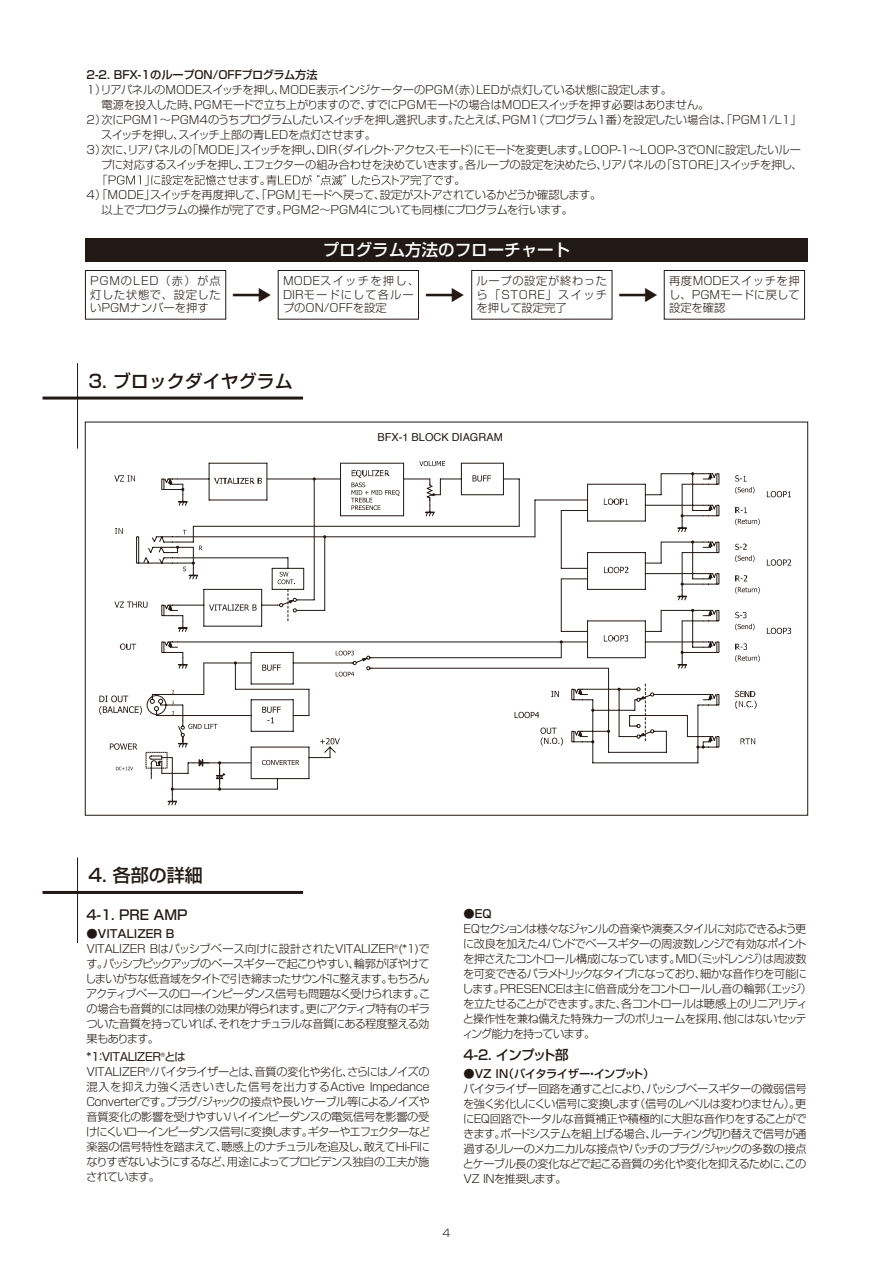
<style>
.page{position:relative;width:893px;height:1263px;background:#fff}
.page>*{position:absolute;margin:0;border:0;box-sizing:border-box;transform-origin:0 0}
.t1{font:300 42px "Shin Go Pro";color:#221815}
.t2{font:500 18px "Shin Go Pro";color:#221815}
.t3{font:500 16.5px "Shin Go Pro";color:#fff}
.t4{font:500 13.5px "Shin Go Pro";letter-spacing:-.035em;color:#221815}
.t5{font:300 11.25px/15px "Shin Go Pro";letter-spacing:-.035em;color:#221815}
.t6{font:300 11.25px/15px "Shin Go Pro";letter-spacing:-.055em;color:#221815}
.t7{font:300 11.25px "Shin Go Pro";letter-spacing:-.01em;color:#221815}
.t8{font:300 11.25px "Shin Go Pro";color:#221815}
.t9{font:300 11.25px/13.5px "Shin Go Pro";letter-spacing:.01em;color:#221815}
.t10{font:500 11.25px "Shin Go Pro";letter-spacing:-.005em;color:#221815}
.t11{font:10.95px "Helvetica";color:#221815}
.t12{font:300 10.5px "Shin Go Pro";color:#211d1e}
.s1{font-size:42px}
.s2{font-weight:500}
.s3{font-weight:400}
</style>
<div class="page">
<svg style="left:104px;top:175px;width:354px;height:10px"></svg>
<div style="left:85px;top:239px;width:723px;height:23px;background:#221815"></div>
<div style="left:85px;top:270px;width:141px;height:50px;border:1px solid #221815"></div>
<div style="left:278px;top:270px;width:141px;height:50px;border:1px solid #221815"></div>
<div style="left:471px;top:270px;width:141px;height:50px;border:1px solid #221815"></div>
<div style="left:664px;top:270px;width:141px;height:50px;border:1px solid #221815"></div>
<hr style="left:43px;top:397px;width:260px;height:3px;background:#221815">
<hr style="left:77px;top:363px;width:1px;height:86px;background:#221815">
<svg style="left:735px;top:507px;width:12px;height:6px"></svg>
<svg style="left:735px;top:575px;width:12px;height:6px"></svg>
<svg style="left:735px;top:612px;width:11px;height:6px"></svg>
<svg style="left:735px;top:691px;width:22px;height:18px"></svg>
<svg style="left:740px;top:738px;width:15px;height:6px"></svg>
<svg style="left:735px;top:475px;width:20px;height:19px"></svg>
<svg style="left:735px;top:519px;width:25px;height:6px"></svg>
<svg style="left:735px;top:543px;width:20px;height:19px"></svg>
<svg style="left:735px;top:624px;width:20px;height:6px"></svg>
<svg style="left:735px;top:587px;width:25px;height:6px"></svg>
<svg style="left:735px;top:643px;width:25px;height:19px"></svg>
<svg style="left:767px;top:491px;width:24px;height:6px"></svg>
<svg style="left:767px;top:559px;width:24px;height:7px"></svg>
<svg style="left:767px;top:628px;width:24px;height:6px"></svg>
<svg style="left:99px;top:461px;width:620px;height:344px"></svg>
<hr style="left:619px;top:689px;width:1px;height:47px;background:#221815">
<hr style="left:43px;top:891px;width:260px;height:3px;background:#221815">
<hr style="left:77px;top:857px;width:1px;height:86px;background:#221815">
<p class="t10" style="left:87px;top:66px;width:233px">2-2. BFX-1のループON/OFFプログラム方法</p>
<p class="t7" style="left:87px;top:81px;width:587px">1）リアパネルのMODEスイッチを押し、MODE表示インジケーターのPGM（赤）LEDが点灯している状態に設定します。</p>
<p class="t7" style="left:102px;top:96px;width:609px">電源を投入した時、PGMモードで立ち上がりますので、すでにPGMモードの場合はMODEスイッチを押す必要はありません。</p>
<p class="t8" style="left:87px;top:111px;width:716px">2）次にPGM1～PGM4のうちプログラムしたいスイッチを押し選択します。たとえば、PGM1（プログラム1番）を設定したい場合は、「PGM1/L1」</p>
<p class="t5" style="left:101px;top:126px;width:276px">スイッチを押し、スイッチ上部の青LEDを点灯させます。</p>
<p class="t5" style="left:87px;top:141px;width:716px">3）次に、リアパネルの「MODE」スイッチを押し、DIR（ダイレクト・アクセス・モード）にモードを変更します。LOOP-1～LOOP-3でONに設定したいルー</p>
<p class="t5" style="left:101px;top:156px;width:703px">プに対応するスイッチを押し、エフェクターの組み合わせを決めていきます。各ループの設定を決めたら、リアパネルの「STORE」スイッチを押し、</p>
<p class="t5" style="left:102px;top:186px;width:501px;text-indent:-15px">4）「MODE」スイッチを再度押して、「PGM」モードへ戻って、設定がストアされているかどうか確認します。以上でプログラムの操作が完了です。PGM2～PGM4についても同様にプログラムを行います。</p>
<h3 class="t3" style="left:323px;top:236px;width:249px">プログラム方法のフローチャート</h3>
<p class="t5" style="left:90px;top:273px;width:132px;line-height:13.5px;text-align:justify">PGMのLED（赤）が点灯した状態で、設定したいPGMナンバーを押す</p>
<p class="t9" style="left:283px;top:273px;width:138px">MODEスイッチを押し、<br>DIRモードにして各ループのON/OFFを設定</p>
<p class="t5" style="left:477px;top:273px;width:132px;line-height:13.5px;text-align:justify">ループの設定が終わったら「STORE」スイッチを押して設定完了</p>
<p class="t9" style="left:669px;top:273px;width:132px">再度MODEスイッチを押し、PGMモードに戻して</p>
<h1 class="t1" style="left:231px;top:260px;width:43px">→</h1>
<h1 class="t1" style="left:423px;top:261px;width:43px">→</h1>
<p class="t5" style="left:617px;top:299px;width:110px"><span class="s1">→</span> 設定を確認</p>
<h2 class="t2" style="left:88px;top:366px;width:206px">3. ブロックダイヤグラム</h2>
<p class="t11" style="left:378px;top:429px;width:127px">BFX-1 BLOCK DIAGRAM</p>
<h2 class="t2" style="left:88px;top:860px;width:116px">4. 各部の詳細</h2>
<p class="t4" style="left:87px;top:904px;width:102px">4-1. PRE AMP</p>
<p class="t5" style="left:85px;top:925px;width:346px">●<span class="s2">VITALIZER B<br></span>VITALIZER Bはパッシブベース向けに設計されたVITALIZER<sup>®</sup>(*1)です。パッシブピックアップのベースギターで起こりやすい、輪郭がぼやけてしまいがちな低音域をタイトで引き締まったサウンドに整えます。もちろんアクティブベースのローインピーダンス信号も問題なく受けられます。この場合も音質的には同様の効果が得られます。更にアクティブ特有のギラついた音質を持っていれば、それをナチュラルな音質にある程度整える効果もあります。</p>
<p class="t5" style="left:86px;top:1048px;width:346px"><span class="s3">*1：VITALIZER</span><sup>®</sup><span class="s3">とは<br></span>VITALIZER<sup>®</sup>/バイタライザーとは、音質の変化や劣化、さらにはノイズの混入を抑え力強く活きいきした信号を出力するActive Impedance Converterです。プラグ/ジャックの接点や長いケーブル等によるノイズや音質変化の影響を受けやすいハイインピーダンスの電気信号を影響の受けにくいローインピーダンス信号に変換します。ギターやエフェクターなど楽器の信号特性を踏まえて、聴感上のナチュラルを追及し、敢えてHi-Fiになりすぎないようにするなど、用途によってプロビデンス独自の工夫が施されています。</p>
<p class="t6" style="left:462px;top:905px;width:351px">●<span class="s2">EQ<br></span>EQセクションは様々なジャンルの音楽や演奏スタイルに対応できるよう更に改良を加えた4バンドでベースギターの周波数レンジで有効なポイントを押さえたコントロール構成になっています。MID（ミッドレンジ）は周波数を可変できるパラメトリックなタイプになっており、細かな音作りを可能にします。PRESENCEは主に倍音成分をコントロールし音の輪郭（エッジ）を立たせることができます。また、各コントロールは聴感上のリニアリティと操作性を兼ね備えた特殊カーブのボリュームを採用、他にはないセッティング能力を持っています。</p>
<p class="t4" style="left:463px;top:1044px;width:107px">4-2. インプット部</p>
<p class="t5" style="left:463px;top:1065px;width:345px">●<span class="s2">VZ IN（バイタライザー・インプット）<br></span>バイタライザー回路を通すことにより、パッシブベースギターの微弱信号を強く劣化しにくい信号に変換します（信号のレベルは変わりません）。更にEQ回路でトータルな音質補正や積極的に大胆な音作りをすることができます。ボードシステムを組上げる場合、ルーティング切り替えで信号が通過するリレーのメカニカルな接点やパッチのプラグ/ジャックの多数の接点とケーブル長の変化などで起こる音質の劣化や変化を抑えるために、このVZ INを推奨します。</p>
<p class="t12" style="left:442px;top:1224px;width:9px">4</p>
</div>
